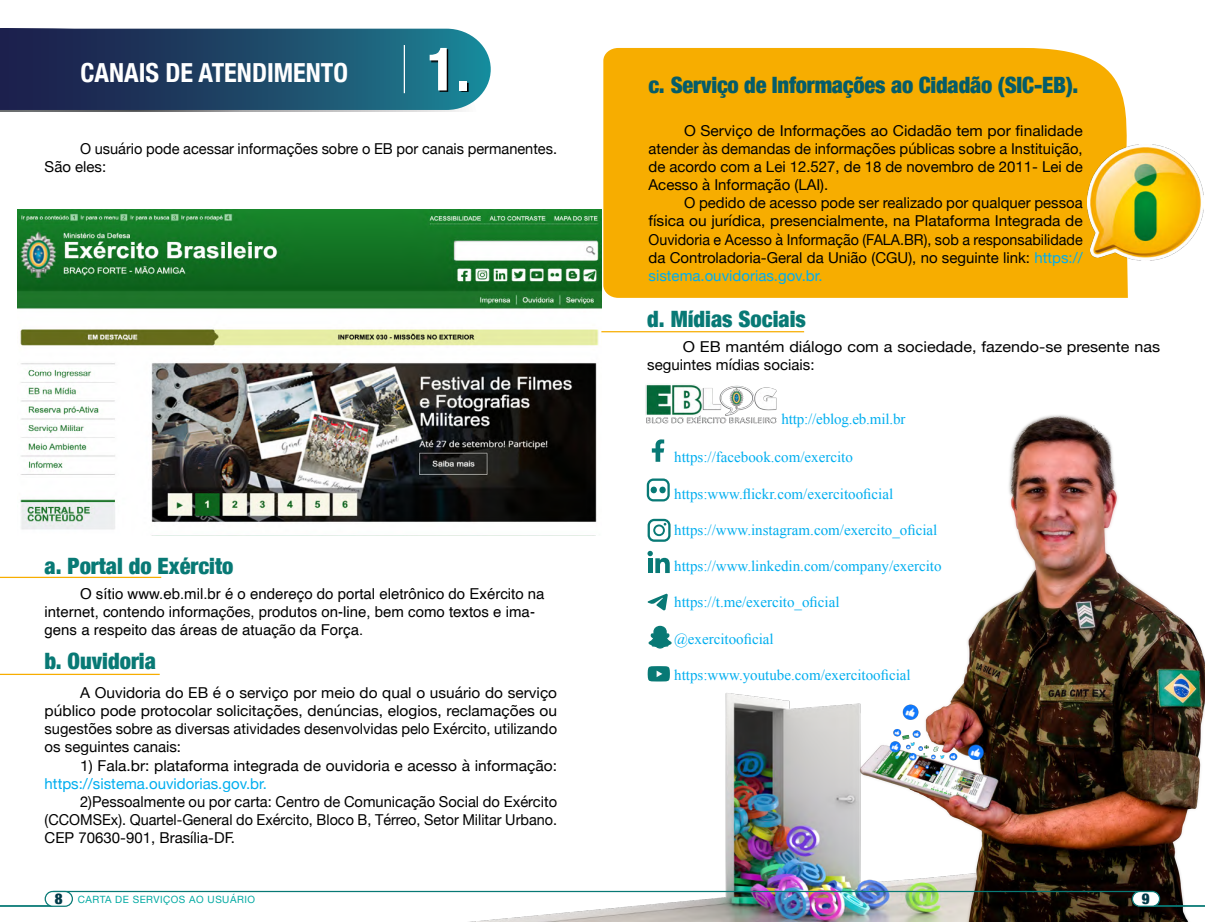
<style>
.page{position:relative;width:1205px;height:922px;background:#fff}
.page>*{position:absolute;margin:0;border:0;box-sizing:border-box;transform-origin:0 0}
.t1{font:700 condensed 60px "Helvetica Neue";color:#fff}
.t2{font:52.75px "Myriad Pro";color:#087975}
.t3{font:700 condensed 26.25px "Helvetica Neue";color:#fff}
.t4{font:900 condensed 22.5px "Helvetica Neue";color:#087975}
.t5{font:900 condensed 22.5px "Helvetica Neue";letter-spacing:-.01em;color:#055c69}
.t6{font:15px/18.1px "Helvetica Neue";color:#000;text-align:justify}
.t7{font:15px "Times New Roman";color:#00aeef}
.t8{font:15px/18.1px "Helvetica Neue";color:#000;text-align:justify;scale:1.04 1}
.t9{font:15px/18px "Helvetica";color:#000}
.t10{font:15px/18px "Helvetica Neue";color:#000;scale:1.07 1}
.t11{font:15px "Helvetica Neue";color:#00aeef}
.t12{font:900 condensed 15px "Helvetica Neue";color:#003a48}
.t13{font:10px "Helvetica Neue";letter-spacing:.05em;color:#01a9a2}
.s1{color:#00aeef}
.s2{font-weight:900;font-stretch:condensed;font-size:15px;color:#003a48}
</style>
<div class="page">
<svg style="left:0;top:28px;width:491px;height:84px;background:#264f6e"></svg>
<svg style="left:431px;top:49px;width:37px;height:43px;background:#115866"></svg>
<hr style="left:404px;top:45px;width:1px;height:48px;background:#fff">
<img style="left:17px;top:209px;width:584px;height:321px">
<hr style="left:0;top:576px;width:161px;height:2px;background:#f7ad00">
<hr style="left:0;top:673px;width:160px;height:1px;background:#f7ad00">
<div style="left:603px;top:48px;width:535px;height:250px;background:#f7ad00"></div>
<img style="left:1088px;top:145px;width:115px;height:115px">
<img style="left:645px;top:384px;width:132px;height:40px">
<hr style="left:601px;top:331px;width:203px;height:1px;background:#f7ad00">
<svg style="left:652px;top:439px;width:12px;height:22px"></svg>
<svg style="left:647px;top:478px;width:23px;height:23px"></svg>
<svg style="left:647px;top:593px;width:21px;height:17px"></svg>
<svg style="left:647px;top:518px;width:23px;height:23px"></svg>
<svg style="left:648px;top:625px;width:23px;height:23px"></svg>
<svg style="left:647px;top:550px;width:23px;height:23px"></svg>
<svg style="left:647px;top:666px;width:23px;height:8px"></svg>
<img style="left:365px;top:674px;width:492px;height:247px">
<img style="left:857px;top:415px;width:348px;height:506px">
<hr style="left:1153px;top:904px;width:52px;height:2px;background:#087975">
<hr style="left:0;top:904px;width:53px;height:2px;background:#087975">
<hr style="left:53px;top:890px;width:1100px;height:1px;background:#087975">
<div style="left:45px;top:890px;width:28px;height:16px;border:1px solid #087975;border-radius:7px"></div>
<div style="left:1132px;top:891px;width:27px;height:15px;background:#fff;border-radius:7px"></div>
<div style="left:1132px;top:890px;width:28px;height:16px;border:1px solid #087975;border-radius:7px"></div>
<h3 class="t3" style="left:80px;top:51px;width:269px">CANAIS DE ATENDIMENTO</h3>
<h1 class="t1" style="left:427px;top:19px;width:45px">1.</h1>
<p class="t6" style="left:45px;top:140px;width:514px;text-indent:35px">O usuário pode acessar informações sobre o EB por canais permanentes.<br>São eles:</p>
<h3 class="t4" style="left:45px;top:547px;width:190px">a. Portal do Exército</h3>
<p class="t9" style="left:45px;top:584px;width:501px;text-indent:35px">O sítio www.eb.mil.br é o endereço do portal eletrônico do Exército na internet, contendo informações, produtos on-line, bem como textos e ima&shy;gens a respeito das áreas de atuação da Força.</p>
<h3 class="t4" style="left:45px;top:642px;width:113px">b. Ouvidoria</h3>
<p class="t6" style="left:45px;top:684px;width:514px;text-indent:35px">A Ouvidoria do EB é o serviço por meio do qual o usuário do serviço público pode protocolar solicitações, denúncias, elogios, reclamações ou sugestões sobre as diversas atividades desenvolvidas pelo Exército, utilizando os seguintes canais:</p>
<p class="t8" style="left:80px;top:756px;width:460px">1) Fala.br: plataforma integrada de ouvidoria e acesso à informação:</p>
<p class="t11" style="left:45px;top:772px;width:224px">https://sistema.ouvidorias.gov.br.</p>
<p class="t6" style="left:45px;top:793px;width:514px;text-indent:35px">2)Pessoalmente ou por carta: Centro de Comunicação Social do Exército (CCOMSEx). Quartel-General do Exército, Bloco B, Térreo, Setor Militar Urbano.<br>CEP 70630-901, Brasília-DF.</p>
<h3 class="t5" style="left:648px;top:66px;width:431px">c. Serviço de Informações ao Cidadão (SIC-EB).</h3>
<p class="t8" style="left:648px;top:122px;width:419px;text-indent:35px">O Serviço de Informações ao Cidadão tem por finalidade atender às demandas de informações públicas sobre a Instituição, de acordo com a Lei 12.527, de 18 de novembro de 2011- Lei de Acesso à Informação (LAI).</p>
<p class="t6" style="left:648px;top:195px;width:436px;text-indent:35px">O pedido de acesso pode ser realizado por qualquer pessoa física ou jurídica, presencialmente, na Plataforma Integrada de Ouvidoria e Acesso à Informação (FALA.BR), sob a responsabilidade da Controladoria-Geral da União (CGU), no seguinte link: <span class="s1">https:// sistema.ouvidorias.gov.br.</span></p>
<h3 class="t4" style="left:647px;top:300px;width:160px">d. Mídias Sociais</h3>
<p class="t10" style="left:647px;top:338px;width:481px;text-indent:35px">O EB mantém diálogo com a sociedade, fazendo-se presente nas seguintes mídias sociais:</p>
<p class="t7" style="left:781px;top:408px;width:125px">http://eblog.eb.mil.br</p>
<h2 class="t2" style="left:648px;top:442px;width:21px">..</h2>
<p class="t7" style="left:674px;top:447px;width:180px">https://facebook.com/exercito</p>
<p class="t7" style="left:674px;top:483px;width:221px">https:www.flickr.com/exercitooficial</p>
<p class="t7" style="left:674px;top:519px;width:265px">https://www.instagram.com/exercito_oficial</p>
<h2 class="t2" style="left:851px;top:514px;width:21px">..</h2>
<p class="t7" style="left:674px;top:556px;width:269px">https://www.linkedin.com/company/exercito</p>
<p class="t7" style="left:674px;top:592px;width:167px">https://t.me/exercito_oficial</p>
<h2 class="t2" style="left:769px;top:554px;width:21px">..</h2>
<p class="t7" style="left:674px;top:628px;width:101px">@exercitooficial</p>
<h2 class="t2" style="left:728px;top:589px;width:21px">..</h2>
<p class="t7" style="left:674px;top:664px;width:238px">https:www.youtube.com/exercitooficial</p>
<h2 class="t2" style="left:810px;top:626px;width:21px">..</h2>
<p class="t13" style="left:55px;top:892px;width:202px"><span class="s2">8</span> CARTA DE SERVIÇOS AO USUÁRIO</p>
<p class="t12" style="left:1141px;top:886px;width:9px">9</p>
</div>
